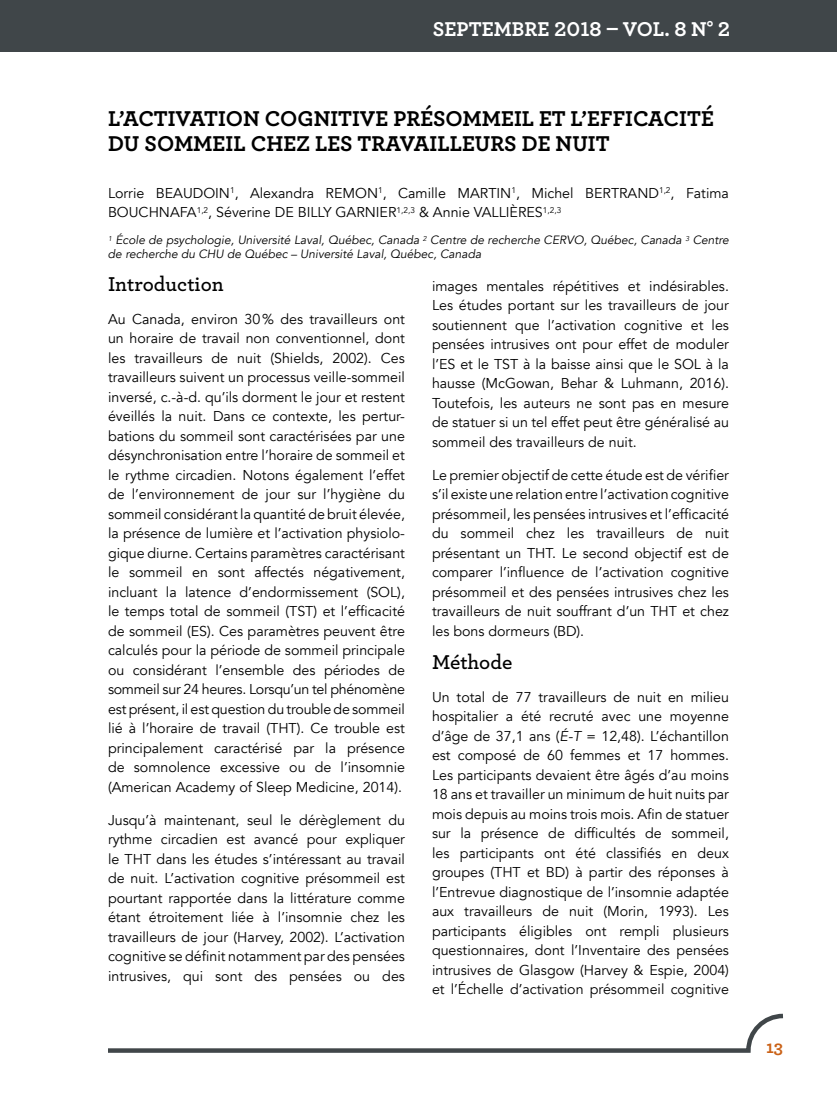
<style>
.page{position:relative;width:837px;height:1107px;background:#fff}
.page>*{position:absolute;margin:0;border:0;box-sizing:border-box;transform-origin:0 0}
.t1{font:700 22.5px/25.5px "Archer";color:#000}
.t2{font:700 21px "Archer";color:#fff}
.t3{font:600 21px "Archer";color:#000}
.t4{font:700 18px "Archer";color:#ca6116}
.t5{font:14.25px/19.5px "Avenir";color:#000;text-align:justify}
.t6{font:italic 12px/13.5px "Avenir";color:#000}
.s1{font-style:italic}
</style>
<div class="page">
<svg style="left:108px;top:1013px;width:675px;height:40px"></svg>
<div style="left:0;top:0;width:837px;height:52px;background:#404649"></div>
<h2 class="t2" style="left:433px;top:13px;width:299px">SEPTEMBRE 2018 – VOL. 8 N° 2</h2>
<h1 class="t1" style="left:108px;top:104px;width:607px">L’ACTIVATION COGNITIVE PRÉSOMMEIL ET L’EFFICACITÉ<br>DU SOMMEIL CHEZ LES TRAVAILLEURS DE NUIT</h1>
<p class="t5" style="left:108px;top:184px;width:623px">Lorrie BEAUDOIN<sup>1</sup>, Alexandra REMON<sup>1</sup>, Camille MARTIN<sup>1</sup>, Michel BERTRAND<sup>1,2</sup>, Fatima<br>BOUCHNAFA<sup>1,2</sup>, Séverine DE BILLY GARNIER<sup>1,2,3</sup> &amp; Annie VALLIÈRES<sup>1,2,3</sup></p>
<p class="t6" style="left:108px;top:234px;width:622px"><sup>1</sup> École de psychologie, Université Laval, Québec, Canada <sup>2</sup> Centre de recherche CERVO, Québec, Canada <sup>3</sup> Centre de recherche du CHU de Québec – Université Laval, Québec, Canada</p>
<h2 class="t3" style="left:108px;top:268px;width:117px">Introduction</h2>
<p class="t5" style="left:108px;top:310px;width:299px">Au Canada, environ 30% des travailleurs ont un horaire de travail non conventionnel, dont les travailleurs de nuit (Shields, 2002). Ces travailleurs suivent un processus veille-sommeil inversé, c.-à-d. qu’ils dorment le jour et restent éveillés la nuit. Dans ce contexte, les pertur&shy;bations du sommeil sont caractérisées par une désynchronisation entre l’horaire de sommeil et le rythme circadien. Notons également l’effet de l’environnement de jour sur l’hygiène du sommeil considérant la quantité de bruit élevée, la présence de lumière et l’activation physiolo&shy;gique diurne. Certains paramètres caractérisant le sommeil en sont affectés négativement, incluant la latence d’endormissement (SOL), le temps total de sommeil (TST) et l’efficacité de sommeil (ES). Ces paramètres peuvent être calculés pour la période de sommeil principale ou considérant l’ensemble des périodes de sommeil sur 24 heures. Lorsqu’un tel phénomène est présent, il est question du trouble de sommeil lié à l’horaire de travail (THT). Ce trouble est principalement caractérisé par la présence de somnolence excessive ou de l’insomnie (American Academy of Sleep Medicine, 2014).</p>
<p class="t5" style="left:108px;top:810px;width:299px">Jusqu’à maintenant, seul le dérèglement du rythme circadien est avancé pour expliquer le THT dans les études s’intéressant au travail de nuit. L’activation cognitive présommeil est pourtant rapportée dans la littérature comme étant étroitement liée à l’insomnie chez les travailleurs de jour (Harvey, 2002). L’activation cognitive se définit notamment par des pensées intrusives, qui sont des pensées ou des</p>
<p class="t5" style="left:432px;top:276px;width:299px">images mentales répétitives et indésirables.<br>Les études portant sur les travailleurs de jour soutiennent que l’activation cognitive et les pensées intrusives ont pour effet de moduler l’ES et le TST à la baisse ainsi que le SOL à la hausse (McGowan, Behar &amp; Luhmann, 2016).<br>Toutefois, les auteurs ne sont pas en mesure de statuer si un tel effet peut être généralisé au sommeil des travailleurs de nuit.</p>
<p class="t5" style="left:432px;top:465px;width:299px">Le premier objectif de cette étude est de vérifier s’il existe une relation entre l’activation cognitive présommeil, les pensées intrusives et l’efficacité du sommeil chez les travailleurs de nuit présentant un THT. Le second objectif est de comparer l’influence de l’activation cognitive présommeil et des pensées intrusives chez les travailleurs de nuit souffrant d’un THT et chez les bons dormeurs (BD).</p>
<h2 class="t3" style="left:432px;top:646px;width:82px">Méthode</h2>
<p class="t5" style="left:432px;top:688px;width:299px">Un total de 77 travailleurs de nuit en milieu hospitalier a été recruté avec une moyenne d’âge de 37,1 ans (<span class="s1">É-T</span> = 12,48). L’échantillon est composé de 60 femmes et 17 hommes.<br>Les participants devaient être âgés d’au moins 18 ans et travailler un minimum de huit nuits par mois depuis au moins trois mois. Afin de statuer sur la présence de difficultés de sommeil, les participants ont été classifiés en deux groupes (THT et BD) à partir des réponses à l’Entrevue diagnostique de l’insomnie adaptée aux travailleurs de nuit (Morin, 1993). Les participants éligibles ont rempli plusieurs questionnaires, dont l’Inventaire des pensées intrusives de Glasgow (Harvey &amp; Espie, 2004) et l’Échelle d’activation présommeil cognitive</p>
<p class="t4" style="left:766px;top:1033px;width:18px">13</p>
</div>
